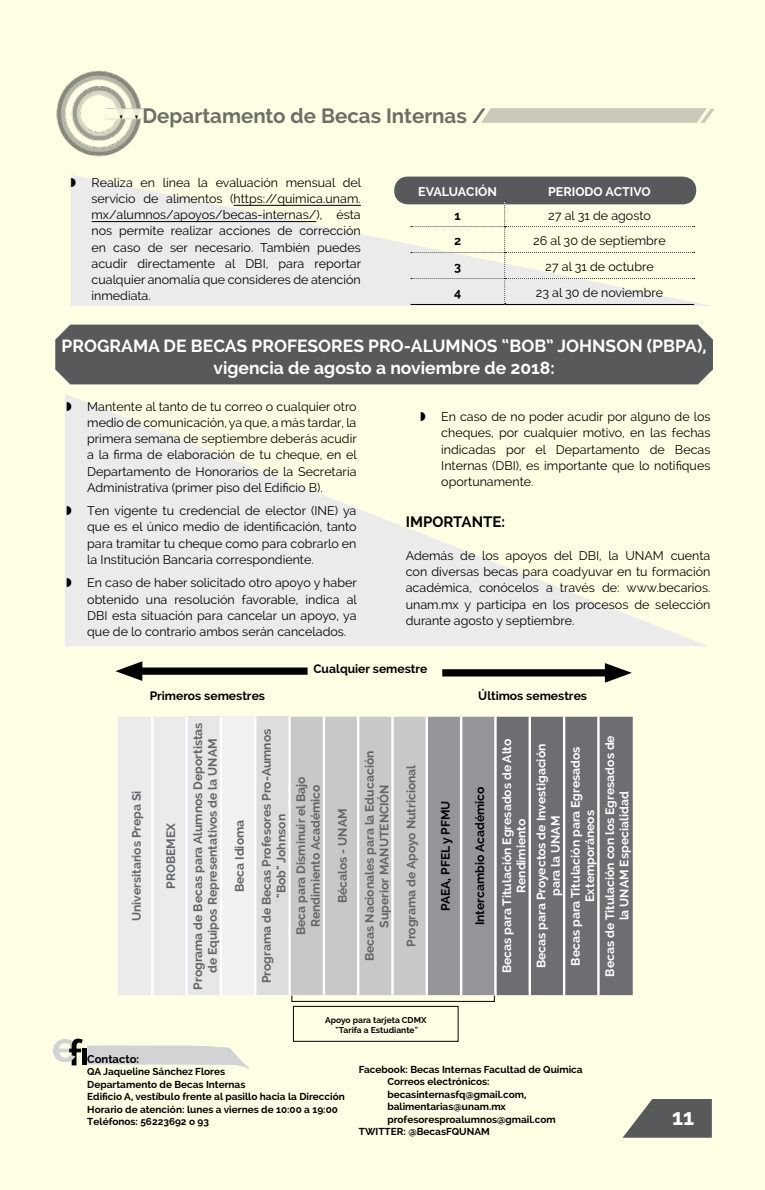
<style>
.page{position:relative;width:765px;height:1190px;background:#fff}
.page>*{position:absolute;margin:0;border:0;box-sizing:border-box;transform-origin:0 0}
.t1{font:700 22.5px "Raleway";color:#fff}
.t2{font:700 20.5px "Raleway";color:#6d6e71}
.t3{font:700 17.5px/22.5px "Raleway";color:#fff;text-align:center}
.t4{font:700 15px "Raleway";color:#000}
.t5{font:12.5px/16.2px "Raleway";color:#000;text-align:justify}
.t6{font:700 12.5px "Raleway";color:#fff}
.t7{font:700 12.5px "Raleway";color:#000}
.t8{font:700 12.12px/14.5px "Raleway";color:#636466;text-align:center}
.t9{font:700 12.12px/14.5px "Raleway";color:#fff;text-align:center}
.t10{font:700 12.12px "Raleway";color:#000}
.t11{font:700 11.25px "Raleway";color:#000}
.t12{font:700 10px/12.5px "Raleway";color:#000}
.t13{font:700 8.5px/10.1px "Raleway";color:#000;text-align:center}
</style>
<div class="page">
<div style="left:0;top:0;width:765px;height:1189px;background:#ffffe5"></div>
<svg style="left:65px;top:394px;width:642px;height:252px"></svg>
<svg style="left:71px;top:175px;width:639px;height:131px;fill:#ebebec"></svg>
<div style="left:55px;top:324px;width:658px;height:60px;background:#58595b"></div>
<div style="left:394px;top:176px;width:302px;height:28px;background:#58595b;border-radius:14px"></div>
<svg style="left:623px;top:1099px;width:89px;height:38px"></svg>
<img style="left:56px;top:70px;width:95px;height:87px">
<svg style="left:481px;top:108px;width:234px;height:15px;background:#cdceba"></svg>
<svg style="left:53px;top:1038px;width:197px;height:31px"></svg>
<div style="left:82px;top:1048px;width:5px;height:17px;background:#000"></div>
<hr style="left:234px;top:205px;width:127px;height:1px;background:#000">
<hr style="left:92px;top:221px;width:224px;height:1px;background:#000">
<svg style="left:411px;top:201px;width:284px;height:103px"></svg>
<hr style="left:410px;top:304px;width:95px;height:1px;background:#000">
<hr style="left:505px;top:304px;width:189px;height:1px;background:#000">
<div style="left:118px;top:717px;width:67px;height:277px;background:#ebebec"></div>
<div style="left:187px;top:716px;width:34px;height:278px;background:#e6e7e8"></div>
<div style="left:221px;top:716px;width:34px;height:278px;background:#f1f1f2"></div>
<div style="left:255px;top:716px;width:35px;height:278px;background:#dcddde"></div>
<div style="left:291px;top:716px;width:135px;height:278px;background:#c7c8ca"></div>
<div style="left:497px;top:716px;width:136px;height:278px;background:#6d6e71"></div>
<hr style="left:151px;top:716px;width:2px;height:278px;background:#fff">
<hr style="left:185px;top:716px;width:3px;height:278px;background:#fff">
<hr style="left:220px;top:716px;width:2px;height:278px;background:#fff">
<hr style="left:254px;top:716px;width:2px;height:278px;background:#fff">
<hr style="left:288px;top:716px;width:3px;height:278px;background:#fff">
<hr style="left:323px;top:716px;width:2px;height:278px;background:#fff">
<hr style="left:357px;top:716px;width:2px;height:278px;background:#fff">
<hr style="left:391px;top:716px;width:3px;height:278px;background:#fff">
<hr style="left:426px;top:716px;width:2px;height:278px;background:#fff">
<hr style="left:494px;top:716px;width:3px;height:278px;background:#fff">
<hr style="left:529px;top:716px;width:2px;height:278px;background:#fff">
<hr style="left:563px;top:716px;width:2px;height:278px;background:#fff">
<hr style="left:597px;top:716px;width:3px;height:278px;background:#fff">
<div style="left:442px;top:669px;width:174px;height:7px;background:#000"></div>
<svg style="left:605px;top:663px;width:27px;height:19px"></svg>
<div style="left:131px;top:667px;width:177px;height:7px;background:#000"></div>
<svg style="left:115px;top:661px;width:27px;height:19px"></svg>
<div style="left:293px;top:1005px;width:166px;height:36px;border:1px solid #000"></div>
<hr style="left:292px;top:1000px;width:203px;height:1px;background:#000">
<svg style="left:427px;top:716px;width:68px;height:285px;background:#9b9d9f"></svg>
<svg style="left:71px;top:177px;width:5px;height:9px"></svg>
<svg style="left:67px;top:401px;width:5px;height:9px"></svg>
<svg style="left:67px;top:506px;width:5px;height:9px"></svg>
<svg style="left:67px;top:578px;width:5px;height:9px"></svg>
<svg style="left:421px;top:412px;width:5px;height:9px"></svg>
<h2 class="t2" style="left:143px;top:104px;width:345px">Departamento de Becas Internas /</h2>
<p class="t5" style="left:92px;top:174px;width:271px">Realiza en línea la evaluación mensual del servicio de alimentos (https://quimica.unam. mx/alumnos/apoyos/becas-internas/), ésta nos permite realizar acciones de corrección en caso de ser necesario. También puedes acudir directamente al DBI, para reportar cualquier anomalía que consideres de atención inmediata.</p>
<p class="t6" style="left:418px;top:184px;width:80px">EVALUACIÓN</p>
<p class="t6" style="left:548px;top:184px;width:104px">PERIODO ACTIVO</p>
<p class="t7" style="left:455px;top:208px;width:8px">1</p>
<p class="t5" style="left:548px;top:207px;width:104px">27 al 31 de agosto</p>
<p class="t7" style="left:454px;top:234px;width:9px">2</p>
<p class="t5" style="left:533px;top:233px;width:134px">26 al 30 de septiembre</p>
<p class="t7" style="left:454px;top:260px;width:8px">3</p>
<p class="t5" style="left:545px;top:259px;width:110px">27 al 31 de octubre</p>
<p class="t7" style="left:454px;top:286px;width:9px">4</p>
<p class="t5" style="left:536px;top:285px;width:129px">23 al 30 de noviembre</p>
<h3 class="t3" style="left:62px;top:334px;width:646px">PROGRAMA DE BECAS PROFESORES PRO-ALUMNOS “BOB” JOHNSON (PBPA), vigencia de agosto a noviembre de 2018:</h3>
<p class="t5" style="left:87px;top:398px;width:271px">Mantente al tanto de tu correo o cualquier otro medio de comunicación, ya que, a más tardar, la primera semana de septiembre deberás acudir a la firma de elaboración de tu cheque, en el Departamento de Honorarios de la Secretaría Administrativa (primer piso del Edificio B).</p>
<p class="t5" style="left:87px;top:502px;width:271px">Ten vigente tu credencial de elector (INE) ya que es el único medio de identificación, tanto para tramitar tu cheque como para cobrarlo en la Institución Bancaria correspondiente.</p>
<p class="t5" style="left:87px;top:574px;width:271px">En caso de haber solicitado otro apoyo y haber obtenido una resolución favorable, indica al DBI esta situación para cancelar un apoyo, ya que de lo contrario ambos serán cancelados.</p>
<p class="t5" style="left:441px;top:408px;width:271px">En caso de no poder acudir por alguno de los cheques, por cualquier motivo, en las fechas indicadas por el Departamento de Becas Internas (DBI), es importante que lo notifiques oportunamente.</p>
<p class="t4" style="left:406px;top:513px;width:101px">IMPORTANTE:</p>
<p class="t5" style="left:406px;top:547px;width:306px">Además de los apoyos del DBI, la UNAM cuenta con diversas becas para coadyuvar en tu formación académica, conócelos a través de: www.becarios. unam.mx y participa en los procesos de selección durante agosto y septiembre.</p>
<p class="t10" style="left:314px;top:661px;width:115px">Cualquier semestre</p>
<p class="t10" style="left:150px;top:688px;width:117px">Primeros semestres</p>
<p class="t10" style="left:478px;top:688px;width:110px">Últimos semestres</p>
<p class="t8" style="left:129px;top:921px;width:132px;rotate:-90deg">Universitarios Prepa Si</p>
<p class="t8" style="left:164px;top:888px;width:67px;rotate:-90deg">PROBEMEX</p>
<p class="t8" style="left:191px;top:989px;width:268px;rotate:-90deg">Programa de Becas para Alumnos Deportistas de Equipos Representativos de la UNAM</p>
<p class="t8" style="left:232px;top:891px;width:74px;rotate:-90deg">Beca Idioma</p>
<p class="t8" style="left:259px;top:982px;width:256px;rotate:-90deg">Programa de Becas Profesores Pro-Aumnos "Bob" Johnson</p>
<p class="t8" style="left:294px;top:935px;width:160px;rotate:-90deg">Beca para Disminuir el Bajo<br>Rendimiento Académico</p>
<p class="t8" style="left:335px;top:903px;width:96px;rotate:-90deg">Bécalos - UNAM</p>
<p class="t8" style="left:362px;top:961px;width:212px;rotate:-90deg">Becas Nacionales para la Educación<br>Superior MANUTENCIÓN</p>
<p class="t8" style="left:404px;top:946px;width:183px;rotate:-90deg">Programa de Apoyo Nutricional</p>
<p class="t13" style="left:325px;top:1014px;width:103px">Apoyo para tarjeta CDMX "Tarifa a Estudiante"</p>
<p class="t10" style="left:439px;top:911px;width:111px;rotate:-90deg">PAEA, PFEL y PFMU</p>
<p class="t10" style="left:473px;top:925px;width:140px;rotate:-90deg">Intercambio Académico</p>
<p class="t9" style="left:500px;top:972px;width:236px;rotate:-90deg">Becas para Titulación Egresados de Alto<br>Rendimiento</p>
<p class="t9" style="left:534px;top:967px;width:226px;rotate:-90deg">Becas para Proyectos de Investigación para la UNAM</p>
<p class="t9" style="left:568px;top:965px;width:221px;rotate:-90deg">Becas para Titulación para Egresados<br>Extemporáneos</p>
<p class="t9" style="left:603px;top:976px;width:243px;rotate:-90deg">Becas de Titulación con los Egresados de la UNAM Especialidad</p>
<p class="t11" style="left:87px;top:1051px;width:53px">Contacto:</p>
<p class="t12" style="left:87px;top:1065px;width:259px">QA Jaqueline Sánchez Flores<br>Departamento de Becas Internas<br>Edificio A, vestíbulo frente al pasillo hacia la Dirección Horario de atención: lunes a viernes de 10:00 a 19:00<br>Teléfonos: 56223692 o 93</p>
<p class="t12" style="left:359px;top:1062px;width:225px">Facebook: Becas Internas Facultad de Química</p>
<p class="t12" style="left:388px;top:1075px;width:104px">Correos electrónicos:</p>
<p class="t12" style="left:388px;top:1087px;width:141px">becasinternasfq@gmail.com,</p>
<p class="t12" style="left:388px;top:1100px;width:120px">balimentarias@unam.mx</p>
<p class="t12" style="left:388px;top:1112px;width:170px">profesoresproalumnos@gmail.com</p>
<p class="t12" style="left:359px;top:1125px;width:132px">TWITTER: @BecasFQUNAM</p>
<h1 class="t1" style="left:672px;top:1104px;width:24px">11</h1>
</div>
